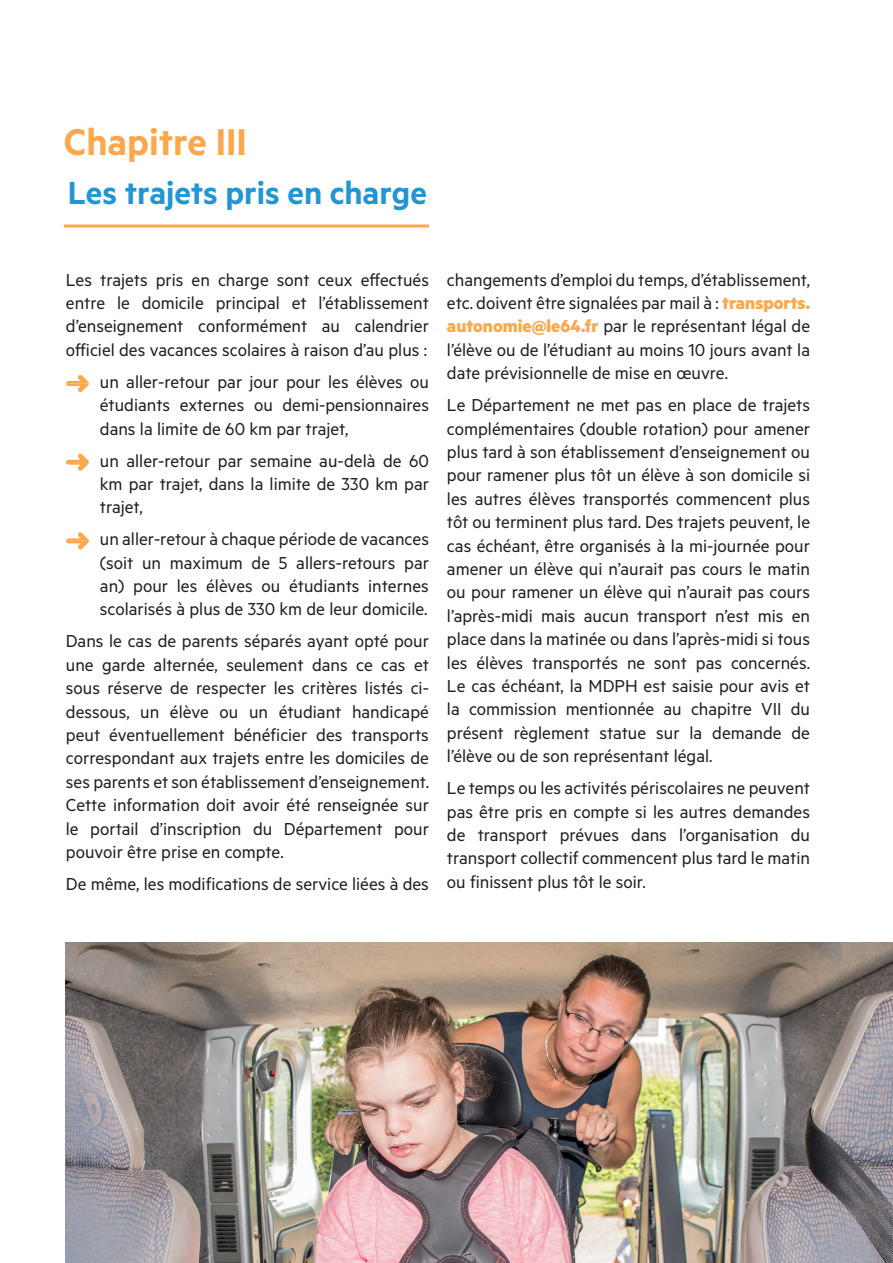
<style>
.page{position:relative;width:893px;height:1263px;background:#fff}
.page>*{position:absolute;margin:0;border:0;box-sizing:border-box;transform-origin:0 0}
.t1{font:600 42px "Metric";color:#faa84b}
.t2{font:600 36px "Metric";color:#2296d3}
.t3{font:19.5px/23.4px "Metric";color:#231f20;text-align:justify}
.s1{font-weight:700;color:#faa84b}
</style>
<div class="page">
<img style="left:66px;top:943px;width:827px;height:320px">
<svg style="left:66px;top:375px;width:23px;height:17px"></svg>
<svg style="left:66px;top:453px;width:23px;height:18px"></svg>
<svg style="left:66px;top:532px;width:23px;height:18px"></svg>
<hr style="left:64px;top:225px;width:365px;height:3px;background:#faa84b">
<p class="t1" style="left:64px;top:117px;width:184px">Chapitre III</p>
<p class="t2" style="left:68px;top:171px;width:361px">Les trajets pris en charge</p>
<p class="t3" style="left:66px;top:267px;width:365px">Les trajets pris en charge sont ceux effectués entre le domicile principal et l’établissement d’enseignement conformément au calendrier officiel des vacances scolaires à raison d’au plus :</p>
<p class="t3" style="left:100px;top:369px;width:331px">un aller-retour par jour pour les élèves ou étudiants externes ou demi-pensionnaires dans la limite de 60 km par trajet,</p>
<p class="t3" style="left:100px;top:448px;width:331px">un aller-retour par semaine au-delà de 60 km par trajet, dans la limite de 330 km par trajet,</p>
<p class="t3" style="left:100px;top:527px;width:331px">un aller-retour à chaque période de vacances (soit un maximum de 5 allers-retours par an) pour les élèves ou étudiants internes scolarisés à plus de 330 km de leur domicile.</p>
<p class="t3" style="left:66px;top:629px;width:365px">Dans le cas de parents séparés ayant opté pour une garde alternée, seulement dans ce cas et sous réserve de respecter les critères listés ci&shy;dessous, un élève ou un étudiant handicapé peut éventuellement bénéficier des transports correspondant aux trajets entre les domiciles de ses parents et son établissement d’enseignement.<br>Cette information doit avoir été renseignée sur le portail d’inscription du Département pour pouvoir être prise en compte.</p>
<p class="t3" style="left:66px;top:871px;width:365px">De même, les modifications de service liées à des</p>
<p class="t3" style="left:447px;top:267px;width:365px">changements d’emploi du temps, d’établissement, etc. doivent être signalées par mail à : <span class="s1">transports. autonomie@le64.fr</span> par le représentant légal de l’élève ou de l’étudiant au moins 10 jours avant la date prévisionnelle de mise en œuvre.</p>
<p class="t3" style="left:447px;top:393px;width:365px">Le Département ne met pas en place de trajets complémentaires (double rotation) pour amener plus tard à son établissement d’enseignement ou pour ramener plus tôt un élève à son domicile si les autres élèves transportés commencent plus tôt ou terminent plus tard. Des trajets peuvent, le cas échéant, être organisés à la mi-journée pour amener un élève qui n’aurait pas cours le matin ou pour ramener un élève qui n’aurait pas cours l’après-midi mais aucun transport n’est mis en place dans la matinée ou dans l’après-midi si tous les élèves transportés ne sont pas concernés.<br>Le cas échéant, la MDPH est saisie pour avis et la commission mentionnée au chapitre VII du présent règlement statue sur la demande de l’élève ou de son représentant légal.</p>
<p class="t3" style="left:447px;top:776px;width:365px">Le temps ou les activités périscolaires ne peuvent pas être pris en compte si les autres demandes de transport prévues dans l’organisation du transport collectif commencent plus tard le matin ou finissent plus tôt le soir.</p>
</div>
